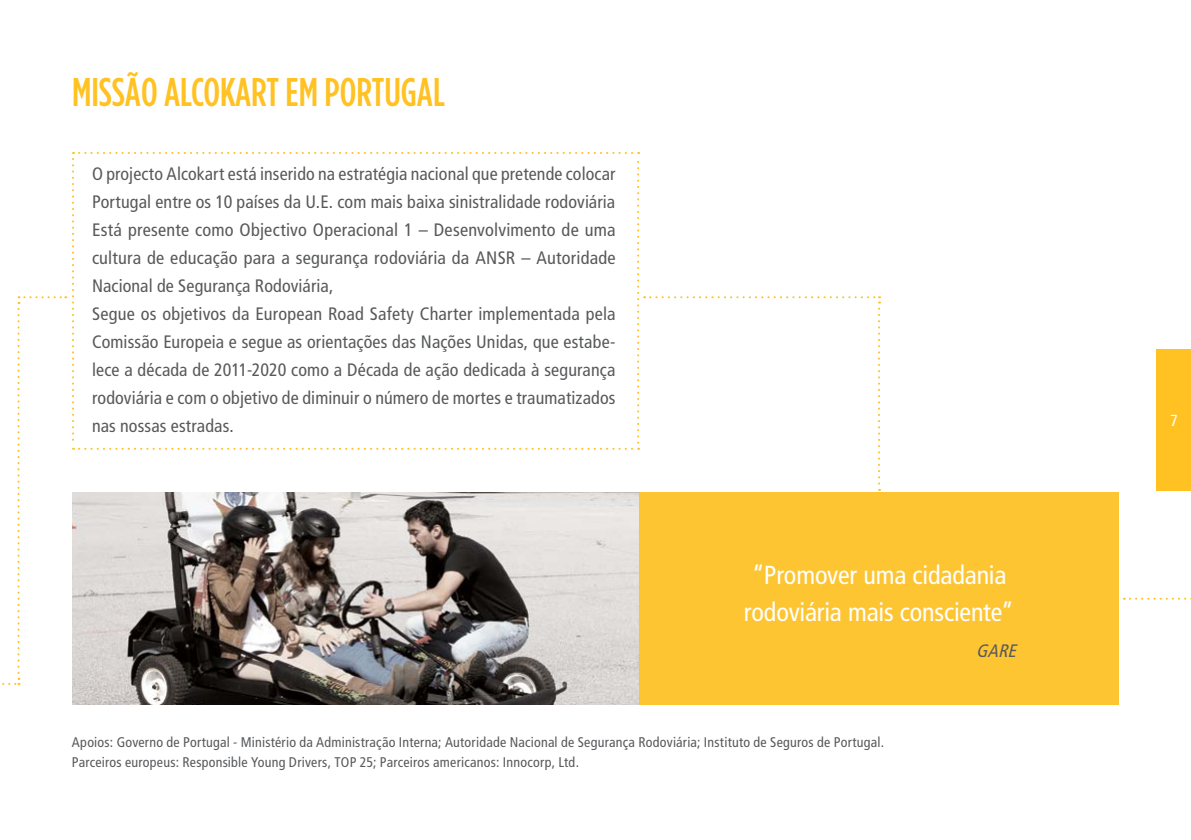
<style>
.page{position:relative;width:1191px;height:840px;background:#fff}
.page>*{position:absolute;margin:0;border:0;box-sizing:border-box;transform-origin:0 0}
.t1{font:500 condensed 40px "Gotham HTF";color:#ffc222}
.t2{font:condensed 26px/36px "Frutiger LT Std";letter-spacing:-.005em;color:#fff;text-align:center}
.t3{font:condensed 18px/28px "Frutiger LT Std";letter-spacing:.01em;color:#58595b}
.t4{font:italic condensed 18px "Frutiger LT Std";color:#58595b}
.t5{font:condensed 16px "Frutiger LT Std";color:#fff}
.t6{font:condensed 14px/20px "Frutiger LT Std";letter-spacing:.015em;color:#58595b}
</style>
<div class="page">
<div style="left:1157px;top:349px;width:34px;height:141px;background:#ffc222"></div>
<svg style="left:1124px;top:597px;width:67px;height:2px"></svg>
<svg style="left:72px;top:152px;width:808px;height:338px"></svg>
<img style="left:72px;top:492px;width:567px;height:212px">
<div style="left:639px;top:492px;width:480px;height:212px;background:#fec533"></div>
<svg style="left:2px;top:296px;width:64px;height:388px"></svg>
<h1 class="t1" style="left:72px;top:70px;width:374px">MISSÃO ALCOKART EM PORTUGAL</h1>
<p class="t3" style="left:92px;top:159px;width:525px">O projecto Alcokart está inserido na estratégia nacional que pretende colocar Portugal entre os 10 países da U.E. com mais baixa sinistralidade rodoviária Está presente como Objectivo Operacional 1 – Desenvolvimento de uma cultura de educação para a segurança rodoviária da ANSR – Autoridade Nacional de Segurança Rodoviária,<br>Segue os objetivos da European Road Safety Charter implementada pela Comissão Europeia e segue as orientações das Nações Unidas, que estabe&shy;lece a década de 2011-2020 como a Década de ação dedicada à segurança rodoviária e com o objetivo de diminuir o número de mortes e traumatizados nas nossas estradas.</p>
<h2 class="t2" style="left:744px;top:557px;width:272px">“Promover uma cidadania rodoviária mais consciente”</h2>
<p class="t4" style="left:976px;top:639px;width:47px">GARE</p>
<p class="t6" style="left:72px;top:731px;width:814px">Apoios: Governo de Portugal - Ministério da Administração Interna; Autoridade Nacional de Segurança Rodoviária; Instituto de Seguros de Portugal.<br>Parceiros europeus: Responsible Young Drivers, TOP 25; Parceiros americanos: Innocorp, Ltd.</p>
<p class="t5" style="left:1170px;top:411px;width:9px">7</p>
</div>
